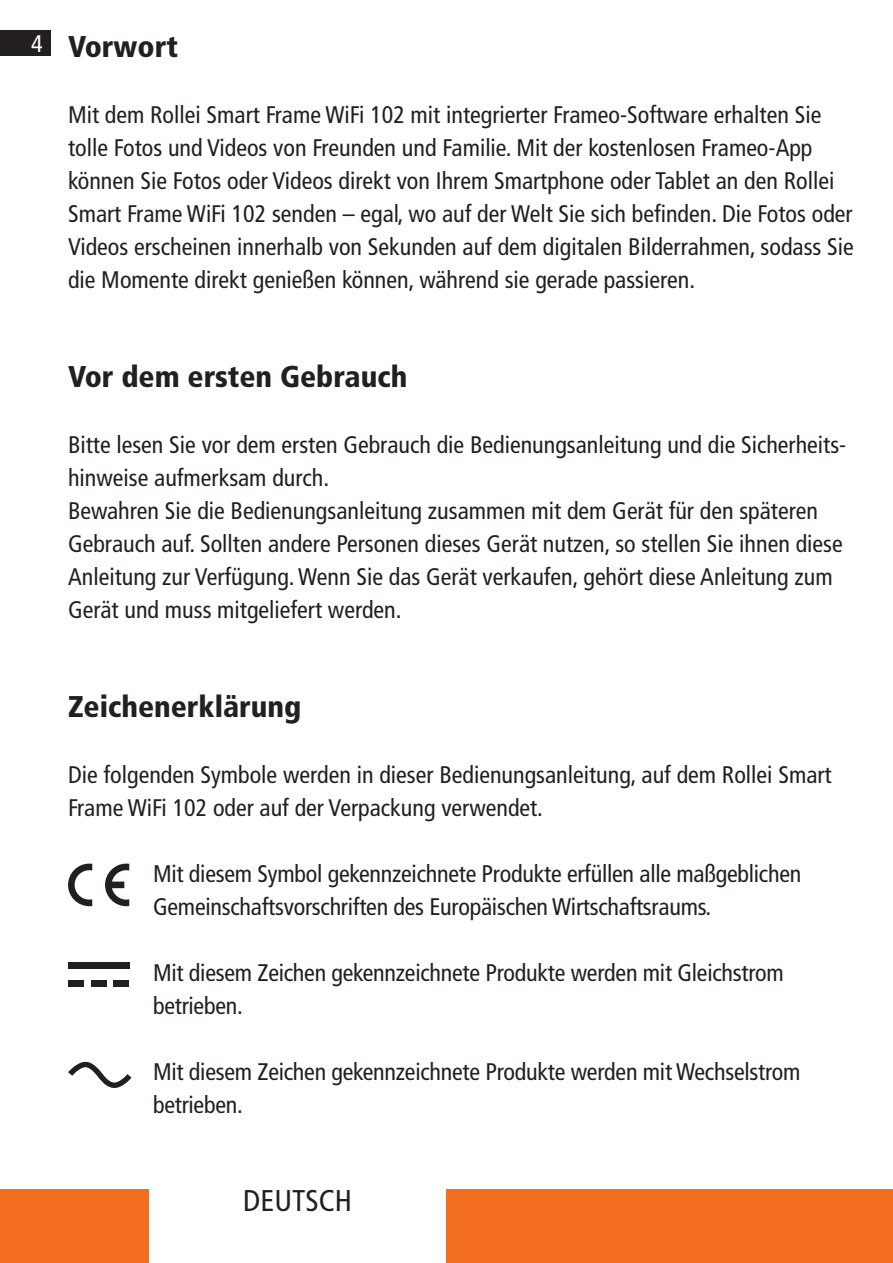
<style>
.page{position:relative;width:893px;height:1263px;background:#fff}
.page>*{position:absolute;margin:0;border:0;box-sizing:border-box;transform-origin:0 0}
.t1{font:900 condensed 30px "Frutiger LT Pro";color:#231f20}
.t2{font:condensed 30px "Frutiger LT Pro";color:#231f20}
.t3{font:condensed 24px/33px "Frutiger LT Pro";color:#231f20}
.t4{font:condensed 24px "Frutiger LT Pro";color:#fff}
</style>
<div class="page">
<div style="left:0;top:30px;width:51px;height:26px;background:#231f20"></div>
<div style="left:0;top:1188px;width:149px;height:75px;background:#f36e21"></div>
<div style="left:446px;top:1188px;width:447px;height:75px;background:#f36e21"></div>
<svg style="left:68px;top:863px;width:24px;height:43px"></svg>
<svg style="left:105px;top:863px;width:24px;height:43px"></svg>
<div style="left:68px;top:963px;width:61px;height:6px;background:#231f20"></div>
<div style="left:68px;top:981px;width:16px;height:6px;background:#231f20"></div>
<div style="left:113px;top:981px;width:16px;height:6px;background:#231f20"></div>
<div style="left:91px;top:981px;width:16px;height:6px;background:#231f20"></div>
<svg style="left:68px;top:1061px;width:64px;height:27px"></svg>
<p class="t4" style="left:31px;top:30px;width:13px">4</p>
<p class="t1" style="left:68px;top:28px;width:112px">Vorwort</p>
<p class="t3" style="left:68px;top:98px;width:787px">Mit dem Rollei Smart Frame WiFi 102 mit integrierter Frameo-Software erhalten Sie tolle Fotos und Videos von Freunden und Familie. Mit der kostenlosen Frameo-App können Sie Fotos oder Videos direkt von Ihrem Smartphone oder Tablet an den Rollei Smart Frame WiFi 102 senden – egal, wo auf der Welt Sie sich befinden. Die Fotos oder Videos erscheinen innerhalb von Sekunden auf dem digitalen Bilderrahmen, sodass Sie die Momente direkt genießen können, während sie gerade passieren.</p>
<p class="t1" style="left:68px;top:358px;width:341px">Vor dem ersten Gebrauch</p>
<p class="t3" style="left:68px;top:428px;width:780px">Bitte lesen Sie vor dem ersten Gebrauch die Bedienungsanleitung und die Sicherheits&shy;hinweise aufmerksam durch.</p>
<p class="t3" style="left:68px;top:494px;width:776px">Bewahren Sie die Bedienungsanleitung zusammen mit dem Gerät für den späteren Gebrauch auf. Sollten andere Personen dieses Gerät nutzen, so stellen Sie ihnen diese Anleitung zur Verfügung. Wenn Sie das Gerät verkaufen, gehört diese Anleitung zum Gerät und muss mitgeliefert werden.</p>
<p class="t1" style="left:68px;top:688px;width:235px">Zeichenerklärung</p>
<p class="t3" style="left:68px;top:758px;width:765px">Die folgenden Symbole werden in dieser Bedienungsanleitung, auf dem Rollei Smart<br>Frame WiFi 102 oder auf der Verpackung verwendet.</p>
<p class="t3" style="left:153px;top:857px;width:650px">Mit diesem Symbol gekennzeichnete Produkte erfüllen alle maßgeblichen<br>Gemeinschaftsvorschriften des Europäischen Wirtschaftsraums.</p>
<p class="t3" style="left:153px;top:956px;width:632px">Mit diesem Zeichen gekennzeichnete Produkte werden mit Gleichstrom betrieben.</p>
<p class="t3" style="left:153px;top:1055px;width:649px">Mit diesem Zeichen gekennzeichnete Produkte werden mit Wechselstrom betrieben.</p>
<p class="t2" style="left:243px;top:1183px;width:110px">DEUTSCH</p>
</div>
